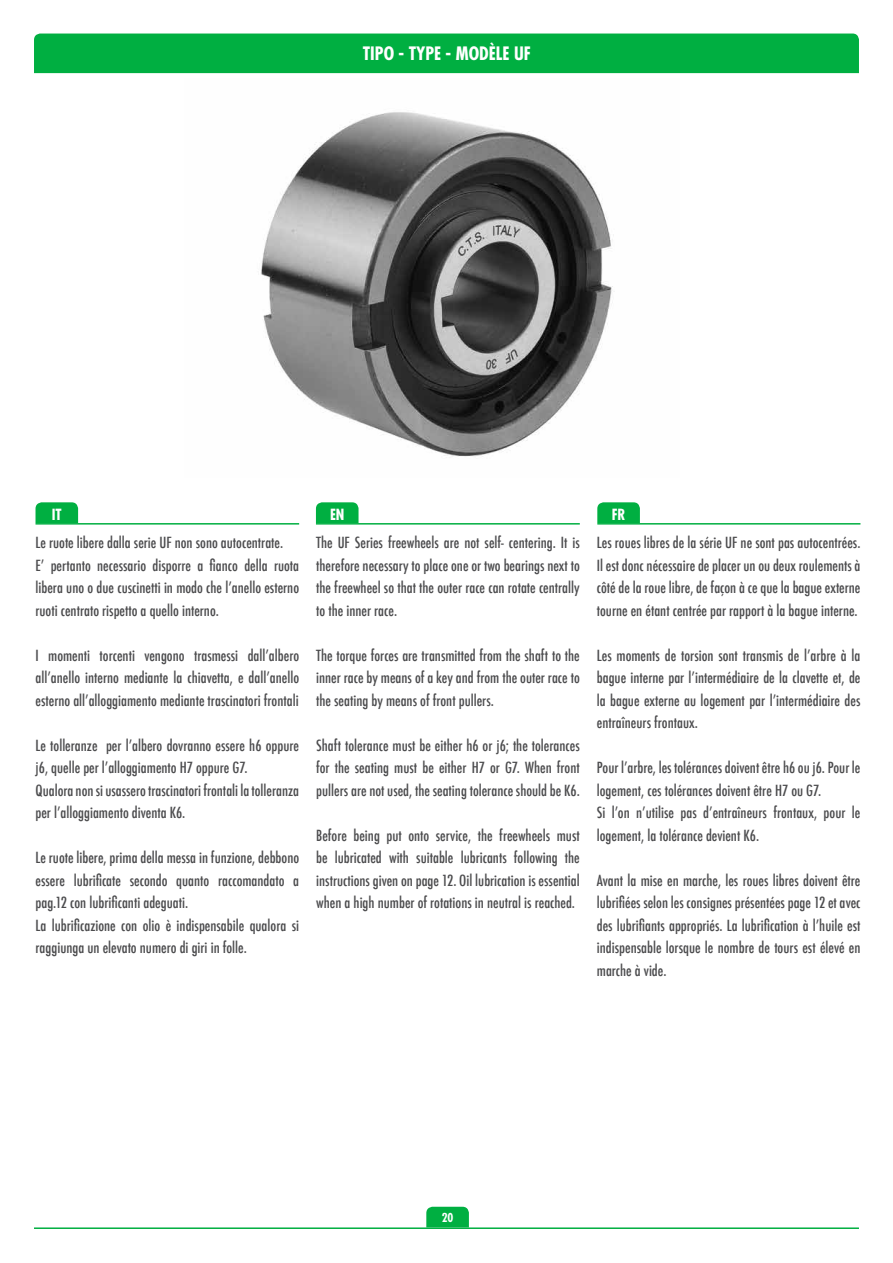
<style>
.page{position:relative;width:893px;height:1263px;background:#fff}
.page>*{position:absolute;margin:0;border:0;box-sizing:border-box;transform-origin:0 0}
.t1{font:700 condensed 18px "Futura LT";color:#fff}
.t2{font:500 condensed 15px/22.5px "Futura";color:#4b4b4d;text-align:justify}
.t3{font:700 condensed 15px "Futura LT";color:#fff}
.t4{font:700 condensed 12px "Futura LT";color:#fff}
.s1{font-family:"Helvetica";font-weight:400;font-stretch:normal}
</style>
<div class="page">
<hr style="left:34px;top:1227px;width:825px;height:2px;background:#00af41">
<svg style="left:426px;top:1207px;width:43px;height:20px"></svg>
<div style="left:34px;top:34px;width:825px;height:39px;background:#00af41"></div>
<hr style="left:36px;top:523px;width:263px;height:2px;background:#00af41">
<svg style="left:36px;top:502px;width:42px;height:21px"></svg>
<hr style="left:316px;top:523px;width:264px;height:2px;background:#00af41">
<svg style="left:316px;top:502px;width:43px;height:21px"></svg>
<hr style="left:597px;top:523px;width:263px;height:2px;background:#00af41">
<svg style="left:597px;top:502px;width:43px;height:21px"></svg>
<img style="left:261px;top:112px;width:352px;height:345px">
<p class="t1" style="left:363px;top:42px;width:170px">TIPO - TYPE - MODÈLE UF</p>
<p class="t3" style="left:52px;top:505px;width:11px">IT</p>
<p class="t3" style="left:330px;top:505px;width:8px">EN</p>
<p class="t3" style="left:612px;top:505px;width:15px">FR</p>
<p class="t2" style="left:36px;top:531px;width:265px;text-align:left">Le ruote libere dalla serie UF non sono autocentrate.<br>E’ pertanto necessario disporre a fianco della ruota libera uno o due cuscinetti in modo che l’anello esterno ruoti centrato rispetto a quello interno.</p>
<p class="t2" style="left:36px;top:644px;width:265px">I momenti torcenti vengono trasmessi dall’albero all’anello interno mediante la chiavetta, e dall’anello esterno all’alloggiamento mediante trascinatori frontali</p>
<p class="t2" style="left:36px;top:734px;width:265px;text-align:left">Le tolleranze per l’albero dovranno essere h6 oppure <span class="s1">j</span>6, quelle per l’alloggiamento H7 oppure G7.<br>Qualora non si usassero trascinatori frontali la tolleranza per l’alloggiamento diventa K6.</p>
<p class="t2" style="left:36px;top:846px;width:265px;text-align:left">Le ruote libere, prima della messa in funzione, debbono essere lubrificate secondo quanto raccomandato a pag.12 con lubrificanti adeguati.<br>La lubrificazione con olio è indispensabile qualora si raggiunga un elevato numero di giri in folle.</p>
<p class="t2" style="left:597px;top:531px;width:265px">Les roues libres de la série UF ne sont pas autocentrées.<br>Il est donc nécessaire de placer un ou deux roulements à côté de la roue libre, de façon à ce que la bague externe tourne en étant centrée par rapport à la bague interne.</p>
<p class="t2" style="left:597px;top:644px;width:265px">Les moments de torsion sont transmis de l’arbre à la bague interne par l’intermédiaire de la clavette et, de la bague externe au logement par l’intermédiaire des entraîneurs frontaux.</p>
<p class="t2" style="left:597px;top:756px;width:265px;text-align:left">Pour l’arbre, les tolérances doivent être h6 ou <span class="s1">j</span>6. Pour le logement, ces tolérances doivent être H7 ou G7.<br>Si l’on n’utilise pas d’entraîneurs frontaux, pour le logement, la tolérance devient K6.</p>
<p class="t2" style="left:597px;top:869px;width:265px">Avant la mise en marche, les roues libres doivent être lubrifiées selon les consignes présentées page 12 et avec des lubrifiants appropriés. La lubrification à l’huile est indispensable lorsque le nombre de tours est élevé en marche à vide.</p>
<p class="t2" style="left:316px;top:531px;width:265px">The UF Series freewheels are not self- centering. It is therefore necessary to place one or two bearings next to the freewheel so that the outer race can rotate centrally to the inner race.</p>
<p class="t2" style="left:316px;top:644px;width:265px">The torque forces are transmitted from the shaft to the inner race by means of a key and from the outer race to the seating by means of front pullers.</p>
<p class="t2" style="left:316px;top:734px;width:265px">Shaft tolerance must be either h6 or <span class="s1">j</span>6; the tolerances for the seating must be either H7 or G7. When front pullers are not used, the seating tolerance should be K6.</p>
<p class="t2" style="left:316px;top:824px;width:265px">Before being put onto service, the freewheels must be lubricated with suitable lubricants following the instructions given on page 12. Oil lubrication is essential when a high number of rotations in neutral is reached.</p>
<p class="t4" style="left:442px;top:1210px;width:13px">20</p>
</div>
